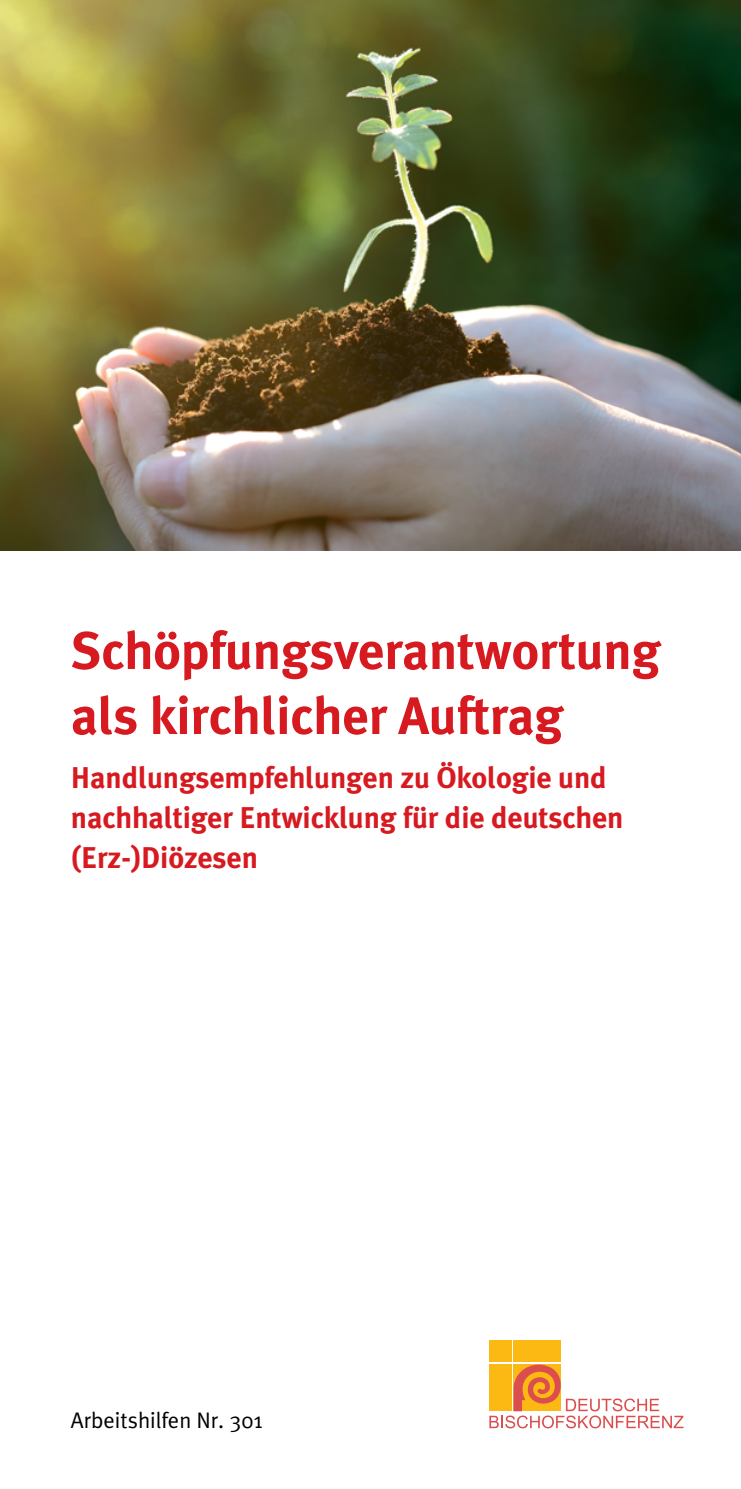
<style>
.page{position:relative;width:741px;height:1489px;background:#fff}
.page>*{position:absolute;margin:0;border:0;box-sizing:border-box;transform-origin:0 0}
.t1{font:700 52.5px/65px "Meta Plus";letter-spacing:-.005em;color:#d71920}
.t2{font:700 30px/40px "Meta Plus";letter-spacing:-.005em;color:#d71920}
.t3{font:22.5px "Meta Plus Normal";color:#000}
</style>
<div class="page">
<div style="left:489px;top:1340px;width:22px;height:22px;background:#fdb913"></div>
<div style="left:513px;top:1340px;width:47px;height:22px;background:#fdb913"></div>
<svg style="left:489px;top:1364px;width:194px;height:64px"></svg>
<img style="left:0;top:0;width:741px;height:550px">
<h1 class="t1" style="left:71px;top:618px;width:591px">Schöpfungsverantwortung als kirchlicher Auftrag</h1>
<p class="t2" style="left:71px;top:757px;width:554px">Handlungsempfehlungen zu Ökologie und nachhaltiger Entwicklung für die deutschen (Erz-)Diözesen</p>
<p class="t3" style="left:71px;top:1407px;width:193px">Arbeitshilfen Nr. 301</p>
</div>
